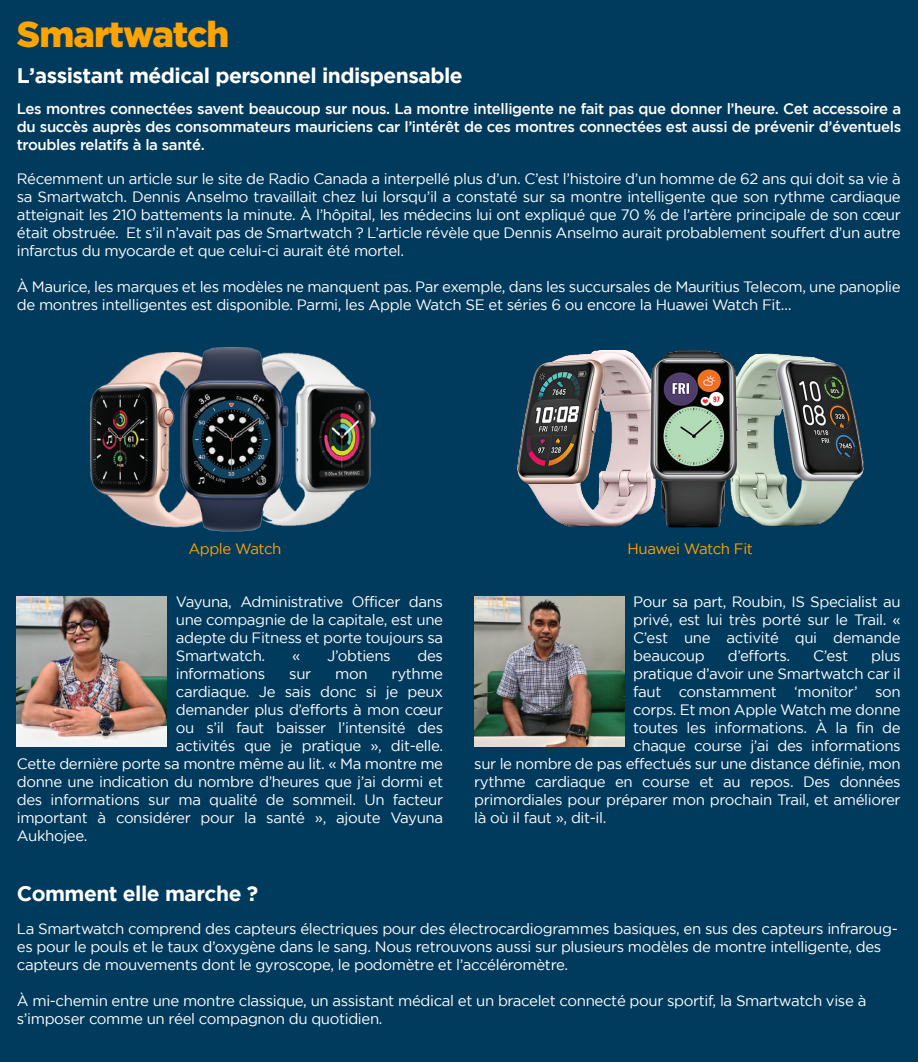
<style>
.page{position:relative;width:918px;height:1062px;background:#003a5d}
.page>*{position:absolute;margin:0;border:0;box-sizing:border-box;transform-origin:0 0}
.t1{font:900 36px "Gotham";letter-spacing:-.025em;color:#ffa300}
.t2{font:700 21px "Gotham";letter-spacing:-.025em;color:#fff}
.t3{font:15px/18px "Gotham";letter-spacing:-.025em;color:#fff;text-align:justify}
.t4{font:500 15px/18px "Gotham";letter-spacing:-.025em;color:#fff;text-align:justify}
.t5{font:15px "Gotham";letter-spacing:-.025em;color:#ffa300}
</style>
<div class="page">
<img style="left:90px;top:347px;width:286px;height:185px">
<img style="left:517px;top:351px;width:347px;height:177px">
<img style="left:17px;top:596px;width:150px;height:150px">
<img style="left:474px;top:596px;width:150px;height:150px">
<h1 class="t1" style="left:17px;top:13px;width:214px">Smartwatch</h1>
<h2 class="t2" style="left:17px;top:64px;width:447px">L’assistant médical personnel indispensable</h2>
<p class="t4" style="left:17px;top:99px;width:886px">Les montres connectées savent beaucoup sur nous. La montre intelligente ne fait pas que donner l’heure. Cet accessoire a du succès auprès des consommateurs mauriciens car l’intérêt de ces montres connectées est aussi de prévenir d’éventuels troubles relatifs à la santé.</p>
<p class="t3" style="left:17px;top:169px;width:886px">Récemment un article sur le site de Radio Canada a interpellé plus d’un. C’est l’histoire d’un homme de 62 ans qui doit sa vie à sa Smartwatch. Dennis Anselmo travaillait chez lui lorsqu’il a constaté sur sa montre intelligente que son rythme cardiaque atteignait les 210 battements la minute. À l’hôpital, les médecins lui ont expliqué que 70 % de l’artère principale de son cœur était obstruée. Et s’il n’avait pas de Smartwatch ? L’article révèle que Dennis Anselmo aurait probablement souffert d’un autre infarctus du myocarde et que celui-ci aurait été mortel.</p>
<p class="t3" style="left:17px;top:277px;width:885px">À Maurice, les marques et les modèles ne manquent pas. Par exemple, dans les succursales de Mauritius Telecom, une panoplie de montres intelligentes est disponible. Parmi, les Apple Watch SE et séries 6 ou encore la Huawei Watch Fit…</p>
<p class="t5" style="left:188px;top:541px;width:95px">Apple Watch</p>
<p class="t5" style="left:628px;top:541px;width:127px">Huawei Watch Fit</p>
<p class="t3" style="left:176px;top:592px;width:269px">Vayuna, Administrative Officer dans une compagnie de la capitale, est une adepte du Fitness et porte toujours sa Smartwatch.</p>
<p class="t3" style="left:292px;top:646px;width:10px">«</p>
<p class="t3" style="left:327px;top:646px;width:65px">J’obtiens</p>
<p class="t3" style="left:418px;top:646px;width:27px">des</p>
<p class="t3" style="left:176px;top:664px;width:91px">informations</p>
<p class="t3" style="left:289px;top:664px;width:24px">sur</p>
<p class="t3" style="left:335px;top:664px;width:34px">mon</p>
<p class="t3" style="left:392px;top:664px;width:53px">rythme</p>
<p class="t3" style="left:176px;top:682px;width:269px">cardiaque. Je sais donc si je peux</p>
<p class="t3" style="left:176px;top:700px;width:269px">demander plus d’efforts à mon cœur</p>
<p class="t3" style="left:176px;top:718px;width:269px">ou s’il faut baisser l’intensité des</p>
<p class="t3" style="left:176px;top:736px;width:269px">activités que je pratique », dit-elle.</p>
<p class="t3" style="left:17px;top:754px;width:428px">Cette dernière porte sa montre même au lit. « Ma montre me</p>
<p class="t3" style="left:17px;top:772px;width:428px">donne une indication du nombre d’heures que j’ai dormi et</p>
<p class="t3" style="left:17px;top:790px;width:428px">des informations sur ma qualité de sommeil. Un facteur</p>
<p class="t3" style="left:17px;top:808px;width:428px">important à considérer pour la santé », ajoute Vayuna</p>
<p class="t3" style="left:17px;top:826px;width:72px">Aukhojee.</p>
<h2 class="t2" style="left:17px;top:881px;width:243px">Comment elle marche ?</h2>
<p class="t3" style="left:633px;top:592px;width:269px">Pour sa part, Roubin, IS Specialist au privé, est lui très porté sur le Trail. « C’est une activité qui demande beaucoup</p>
<p class="t3" style="left:728px;top:646px;width:64px">d’efforts.</p>
<p class="t3" style="left:813px;top:646px;width:36px">C’est</p>
<p class="t3" style="left:871px;top:646px;width:31px">plus</p>
<p class="t3" style="left:633px;top:664px;width:269px">pratique d’avoir une Smartwatch car il</p>
<p class="t3" style="left:633px;top:682px;width:269px">faut constamment ‘monitor’ son</p>
<p class="t3" style="left:633px;top:700px;width:269px">corps. Et mon Apple Watch me donne</p>
<p class="t3" style="left:633px;top:718px;width:269px">toutes les informations. À la fin de</p>
<p class="t3" style="left:633px;top:736px;width:269px">chaque course j’ai des informations</p>
<p class="t3" style="left:474px;top:754px;width:428px">sur le nombre de pas effectués sur une distance définie, mon</p>
<p class="t3" style="left:474px;top:772px;width:428px">rythme cardiaque en course et au repos. Des données</p>
<p class="t3" style="left:474px;top:790px;width:428px">primordiales pour préparer mon prochain Trail, et améliorer</p>
<p class="t3" style="left:474px;top:808px;width:134px">là où il faut », dit-il.</p>
<p class="t3" style="left:17px;top:919px;width:882px;text-align:left">La Smartwatch comprend des capteurs électriques pour des électrocardiogrammes basiques, en sus des capteurs infraroug&shy;es pour le pouls et le taux d’oxygène dans le sang. Nous retrouvons aussi sur plusieurs modèles de montre intelligente, des capteurs de mouvements dont le gyroscope, le podomètre et l’accéléromètre.</p>
<p class="t3" style="left:17px;top:991px;width:851px">À mi-chemin entre une montre classique, un assistant médical et un bracelet connecté pour sportif, la Smartwatch vise à s’imposer comme un réel compagnon du quotidien.</p>
</div>
